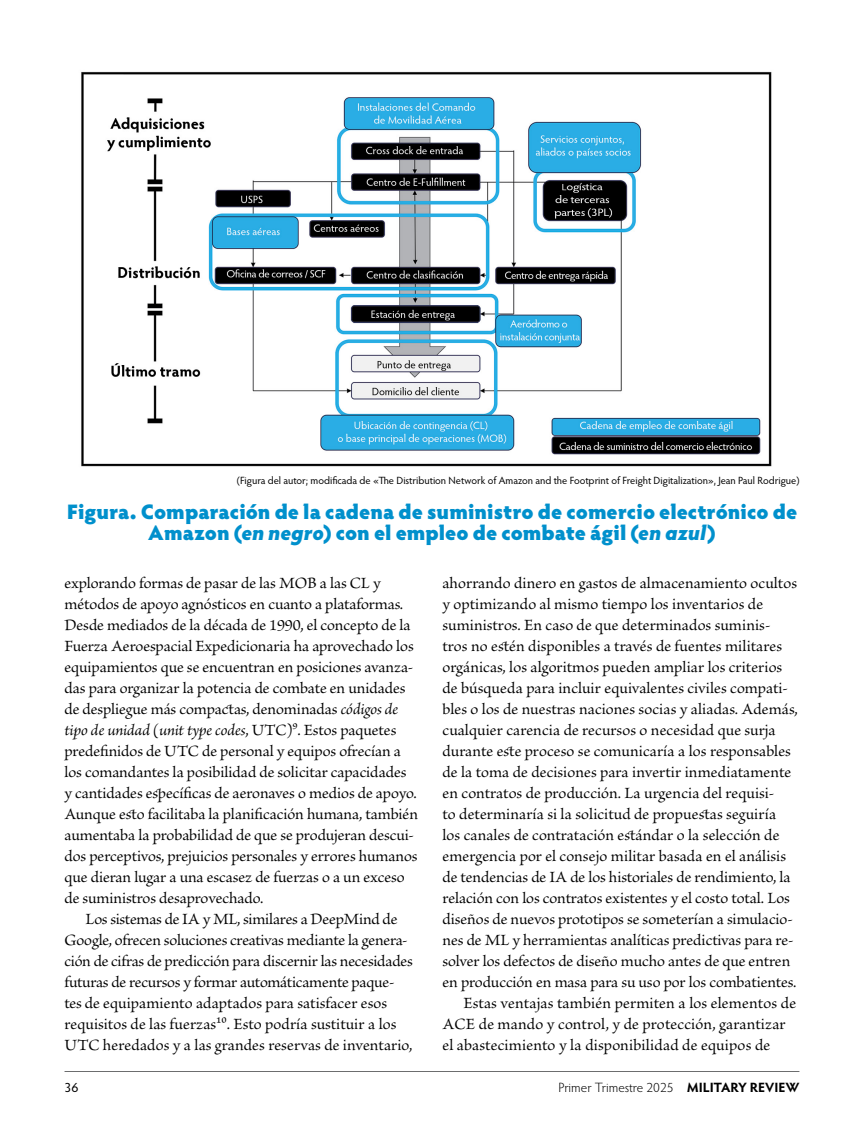
<style>
.page{position:relative;width:864px;height:1134px;background:#fff}
.page>*{position:absolute;margin:0;border:0;box-sizing:border-box;transform-origin:0 0}
.figure-title{font:900 21px/21px "Hypatia Sans Pro";color:#0090cc;text-align:center}
.body{font:16.5px/21px "Brioso Pro";color:#000}
.t1{font:300 13.5px "Hypatia Sans Pro";letter-spacing:-.005em;color:#000}
.t2{font:13.5px "Hypatia Sans Pro";color:#000}
.photocredit{font:10.5px "Hypatia Sans Pro";color:#000}
.s1{font-style:italic}
.s2{font-weight:700}
</style>
<div class="page">
<hr style="left:65px;top:1071px;width:734px;height:1px;background:#58595b">
<img style="left:81px;top:71px;width:691px;height:396px">
<p class="photocredit" style="left:237px;top:473px;width:564px">(Figura del autor; modificada de «The Distribution Network of Amazon and the Footprint of Freight Digitalization», Jean Paul Rodrigue)</p>
<p class="figure-title" style="left:67px;top:500px;width:732px">Figura. Comparación de la cadena de suministro de comercio electrónico de<br>Amazon (<span class="s1">en negro</span>) con el empleo de combate ágil (<span class="s1">en azul</span>)</p>
<p class="body" style="left:64px;top:573px;width:355px">explorando formas de pasar de las MOB a las CL y métodos de apoyo agnósticos en cuanto a plataformas.<br>Desde mediados de la década de 1990, el concepto de la Fuerza Aeroespacial Expedicionaria ha aprovechado los equipamientos que se encuentran en posiciones avanza&shy;das para organizar la potencia de combate en unidades de despliegue más compactas, denominadas <span class="s1">códigos de tipo de unidad</span> (<span class="s1">unit type codes</span>, UTC)9. Estos paquetes predefinidos de UTC de personal y equipos ofrecían a los comandantes la posibilidad de solicitar capacidades y cantidades específicas de aeronaves o medios de apoyo.<br>Aunque esto facilitaba la planificación humana, también aumentaba la probabilidad de que se produjeran descui&shy;dos perceptivos, prejuicios personales y errores humanos que dieran lugar a una escasez de fuerzas o a un exceso de suministros desaprovechado.</p>
<p class="body" style="left:64px;top:909px;width:350px;text-indent:21px">Los sistemas de IA y ML, similares a DeepMind de Google, ofrecen soluciones creativas mediante la genera&shy;ción de cifras de predicción para discernir las necesidades futuras de recursos y formar automáticamente paque&shy;tes de equipamiento adaptados para satisfacer esos requisitos de las fuerzas10. Esto podría sustituir a los UTC heredados y a las grandes reservas de inventario,</p>
<p class="body" style="left:442px;top:573px;width:357px">ahorrando dinero en gastos de almacenamiento ocultos y optimizando al mismo tiempo los inventarios de suministros. En caso de que determinados suminis&shy;tros no estén disponibles a través de fuentes militares orgánicas, los algoritmos pueden ampliar los criterios de búsqueda para incluir equivalentes civiles compati&shy;bles o los de nuestras naciones socias y aliadas. Además, cualquier carencia de recursos o necesidad que surja durante este proceso se comunicaría a los responsables de la toma de decisiones para invertir inmediatamente en contratos de producción. La urgencia del requisi-<br>to determinaría si la solicitud de propuestas seguiría los canales de contratación estándar o la selección de emergencia por el consejo militar basada en el análisis de tendencias de IA de los historiales de rendimiento, la relación con los contratos existentes y el costo total. Los diseños de nuevos prototipos se someterían a simulacio&shy;nes de ML y herramientas analíticas predictivas para re&shy;solver los defectos de diseño mucho antes de que entren en producción en masa para su uso por los combatientes.</p>
<p class="body" style="left:442px;top:994px;width:355px;text-indent:21px">Estas ventajas también permiten a los elementos de<br>ACE de mando y control, y de protección, garantizar el abastecimiento y la disponibilidad de equipos de</p>
<p class="t2" style="left:64px;top:1078px;width:15px">36</p>
<p class="t1" style="left:558px;top:1079px;width:243px">Primer Trimestre 2025 <span class="s2">MILITARY REVIEW</span></p>
</div>
